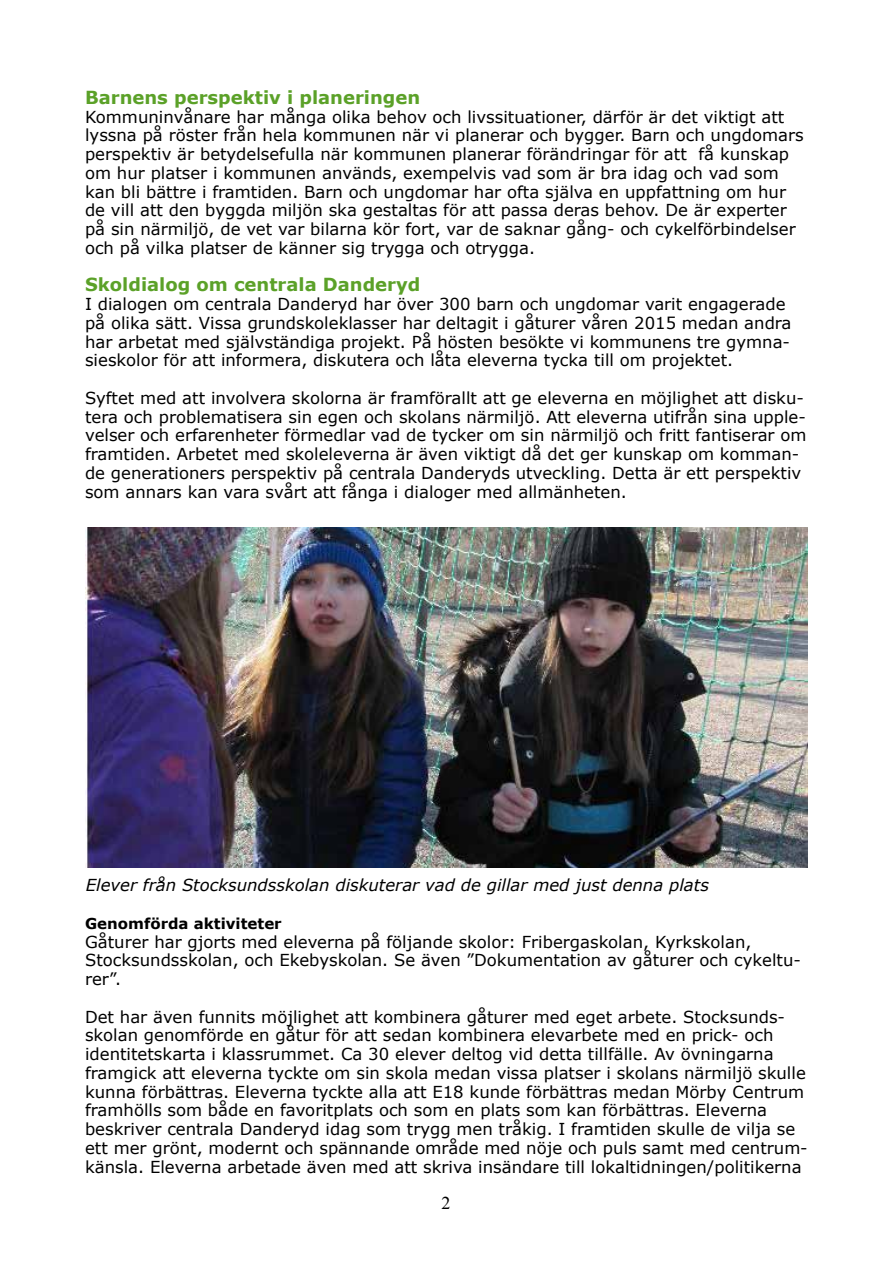
<style>
.page{position:relative;width:893px;height:1263px;background:#fff}
.page>*{position:absolute;margin:0;border:0;box-sizing:border-box;transform-origin:0 0}
.t1{font:700 18px "Verdana";color:#5ba128}
.t2{font:18px "Times New Roman";color:#000}
.t3{font:16.5px/18.8px "Verdana";color:#000}
.t4{font:italic 16.5px "Verdana";color:#000}
.t5{font:700 15px "Verdana";color:#000}
</style>
<div class="page">
<img style="left:85px;top:527px;width:723px;height:340px">
<p class="t1" style="left:85px;top:84px;width:337px">Barnens perspektiv i planeringen</p>
<p class="t3" style="left:85px;top:107px;width:720px">Kommuninvånare har många olika behov och livssituationer, därför är det viktigt att lyssna på röster från hela kommunen när vi planerar och bygger. Barn och ungdomars perspektiv är betydelsefulla när kommunen planerar förändringar för att få kunskap om hur platser i kommunen används, exempelvis vad som är bra idag och vad som kan bli bättre i framtiden. Barn och ungdomar har ofta själva en uppfattning om hur de vill att den byggda miljön ska gestaltas för att passa deras behov. De är experter på sin närmiljö, de vet var bilarna kör fort, var de saknar gång- och cykelförbindelser och på vilka platser de känner sig trygga och otrygga.</p>
<p class="t1" style="left:85px;top:272px;width:337px">Skoldialog om centrala Danderyd</p>
<p class="t3" style="left:85px;top:294px;width:708px">I dialogen om centrala Danderyd har över 300 barn och ungdomar varit engagerade på olika sätt. Vissa grundskoleklasser har deltagit i gåturer våren 2015 medan andra har arbetat med självständiga projekt. På hösten besökte vi kommunens tre gymna&shy;sieskolor för att informera, diskutera och låta eleverna tycka till om projektet.</p>
<p class="t3" style="left:85px;top:388px;width:723px">Syftet med att involvera skolorna är framförallt att ge eleverna en möjlighet att disku&shy;tera och problematisera sin egen och skolans närmiljö. Att eleverna utifrån sina upple&shy;velser och erfarenheter förmedlar vad de tycker om sin närmiljö och fritt fantiserar om framtiden. Arbetet med skoleleverna är även viktigt då det ger kunskap om komman&shy;de generationers perspektiv på centrala Danderyds utveckling. Detta är ett perspektiv som annars kan vara svårt att fånga i dialoger med allmänheten.</p>
<p class="t4" style="left:86px;top:874px;width:625px">Elever från Stocksundsskolan diskuterar vad de gillar med just denna plats</p>
<p class="t5" style="left:85px;top:913px;width:198px">Genomförda aktiviteter</p>
<p class="t3" style="left:85px;top:932px;width:717px">Gåturer har gjorts med eleverna på följande skolor: Fribergaskolan, Kyrkskolan,<br>Stocksundsskolan, och Ekebyskolan. Se även ”Dokumentation av gåturer och cykeltu&shy;rer”.</p>
<p class="t3" style="left:85px;top:1007px;width:724px">Det har även funnits möjlighet att kombinera gåturer med eget arbete. Stocksunds&shy;skolan genomförde en gåtur för att sedan kombinera elevarbete med en prick- och identitetskarta i klassrummet. Ca 30 elever deltog vid detta tillfälle. Av övningarna framgick att eleverna tyckte om sin skola medan vissa platser i skolans närmiljö skulle kunna förbättras. Eleverna tyckte alla att E18 kunde förbättras medan Mörby Centrum framhölls som både en favoritplats och som en plats som kan förbättras. Eleverna beskriver centrala Danderyd idag som trygg men tråkig. I framtiden skulle de vilja se ett mer grönt, modernt och spännande område med nöje och puls samt med centrum&shy;känsla. Eleverna arbetade även med att skriva insändare till lokaltidningen/politikerna</p>
<p class="t2" style="left:441px;top:1191px;width:10px">2</p>
</div>
